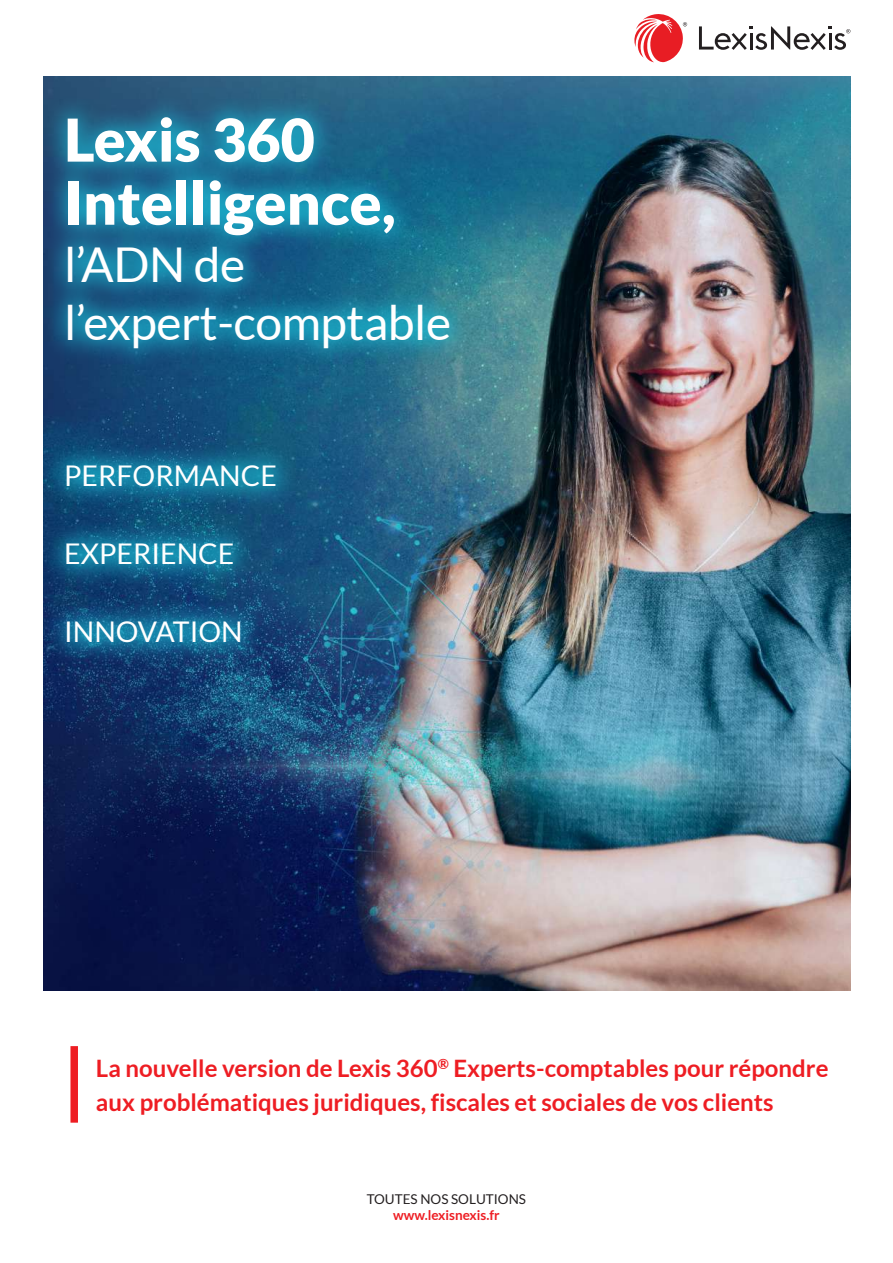
<style>
.page{position:relative;width:893px;height:1263px;background:#fff}
.page>*{position:absolute;margin:0;border:0;box-sizing:border-box;transform-origin:0 0}
.t1{font:900 59.1px/63.2px "Lato";color:#fff}
.t2{font:48px/57.6px "Lato";letter-spacing:-.01em;color:#fff}
.t3{font:28.5px "Lato";color:#fff}
.t4{font:700 24px/34.5px "Lato";color:#ee1d23}
.t5{font:13.5px "Lato";color:#231f20}
.t6{font:700 13.5px "Lato";color:#ee1d23}
</style>
<div class="page">
<img style="left:43px;top:77px;width:807px;height:914px">
<svg style="left:699px;top:26px;width:151px;height:24px"></svg>
<svg style="left:634px;top:14px;width:53px;height:49px"></svg>
<div style="left:42px;top:94px;width:431px;height:572px;background:#1cbed7;opacity:.75"></div>
<div style="left:70px;top:1046px;width:8px;height:77px;background:#ee1d23"></div>
<h1 class="t1" style="left:64px;top:107px;width:333px">Lexis 360<br>Intelligence,</h1>
<h2 class="t2" style="left:64px;top:236px;width:389px">l’ADN de l’expert-comptable</h2>
<p class="t3" style="left:64px;top:460px;width:214px">PERFORMANCE</p>
<p class="t3" style="left:64px;top:538px;width:172px">EXPERIENCE</p>
<p class="t3" style="left:64px;top:616px;width:180px">INNOVATION</p>
<p class="t4" style="left:96px;top:1050px;width:734px">La nouvelle version de Lexis 360<sup>®</sup> Experts-comptables pour répondre aux problématiques juridiques, fiscales et sociales de vos clients</p>
<p class="t5" style="left:367px;top:1192px;width:161px">TOUTES NOS SOLUTIONS</p>
<p class="t6" style="left:393px;top:1208px;width:108px">www.lexisnexis.fr</p>
</div>
